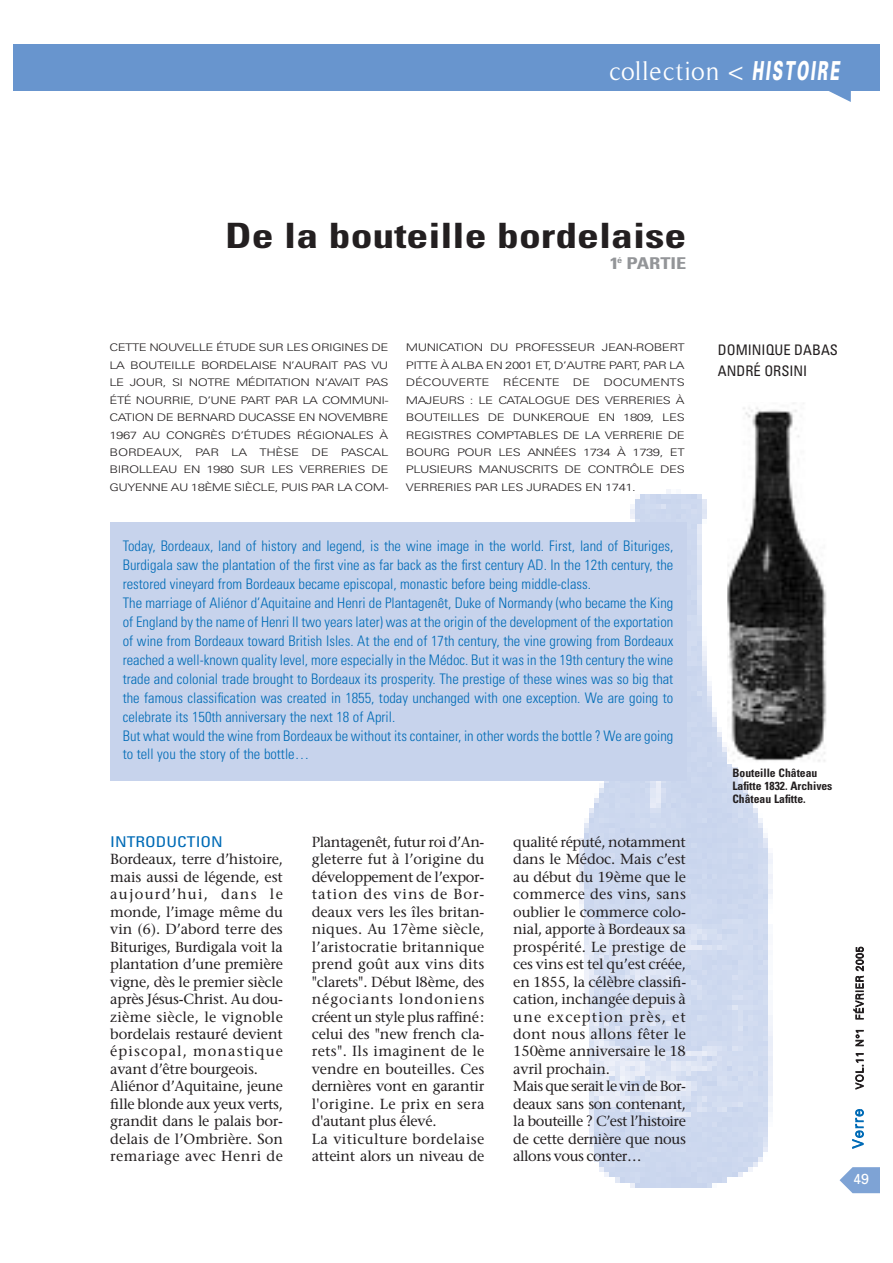
<style>
.page{position:relative;width:893px;height:1263px;background:#fff}
.page>*{position:absolute;margin:0;border:0;box-sizing:border-box;transform-origin:0 0}
.t1{font:700 condensed 34.95px "Univers";color:#231f20;scale:1.25 1}
.t2{font:26.25px "Timeless";letter-spacing:.025em;color:#fff}
.t3{font:700 condensed 16.35px "Univers";color:#939598;scale:1.25 1}
.t4{font:condensed 14.85px "Univers";color:#006bb6;scale:1.18 1}
.t5{font:14.55px/17.4px "Stone Serif";letter-spacing:-.01em;color:#231f20}
.t6{font:300 condensed 14.55px/18.9px "Univers";color:#006bb6}
.t7{font:condensed 14.55px/20.4px "Univers";color:#231f20}
.t8{font:300 14.55px "Univers";letter-spacing:.085em;color:#006bb6}
.t9{font:14.55px "Univers";color:#fff}
.t10{font:700 condensed 11.7px/13px "Univers";color:#231f20}
.t11{font:300 10.5px/17.4px "Univers";letter-spacing:-.04em;color:#231f20;text-align:justify;scale:1.25 1}
.t12{font:300 10.5px "Univers";letter-spacing:-.015em;color:#231f20;scale:1.25 1}
.t13{font:300 10.2px "Univers";letter-spacing:.06em;color:#231f20}
.s1{font-family:"Univers";font-weight:900}
</style>
<div class="page">
<img style="left:512px;top:489px;width:261px;height:699px">
<div style="left:13px;top:44px;width:866px;height:47px;background:#6895ce"></div>
<div style="left:718px;top:342px;width:123px;height:349px;background:#fff"></div>
<div style="left:110px;top:523px;width:576px;height:258px;background:#c7d3ec"></div>
<svg style="left:839px;top:1167px;width:40px;height:26px"></svg>
<svg style="left:829px;top:91px;width:21px;height:11px"></svg>
<img style="left:727px;top:403px;width:100px;height:360px">
<h2 class="t2" style="left:609px;top:60px;width:234px">collection &lt; <span class="s1">HISTOIRE</span></h2>
<h1 class="t1" style="left:225px;top:223px;width:370px">De la bouteille bordelaise</h1>
<p class="t3" style="left:610px;top:257px;width:63px">1<sup>é</sup> PARTIE</p>
<p class="t11" style="left:109px;top:340px;width:224px">CETTE NOUVELLE ÉTUDE SUR LES ORIGINES DE LA BOUTEILLE BORDELAISE N’AURAIT PAS VU LE JOUR, SI NOTRE MÉDITATION N’AVAIT PAS ÉTÉ NOURRIE, D’UNE PART PAR LA COMMUNI-CATION DE BERNARD DUCASSE EN NOVEMBRE 1967 AU CONGRÈS D’ÉTUDES RÉGIONALES À BORDEAUX, PAR LA THÈSE DE PASCAL BIROLLEAU EN 1980 SUR LES VERRERIES DE GUYENNE AU 18ÈME SIÈCLE, PUIS PAR LA COM-</p>
<p class="t11" style="left:406px;top:340px;width:224px">MUNICATION DU PROFESSEUR JEAN-ROBERT PITTE À ALBA EN 2001 ET, D’AUTRE PART, PAR LA DÉCOUVERTE</p>
<p class="t12" style="left:503px;top:379px;width:47px">RÉCENTE</p>
<p class="t11" style="left:573px;top:375px;width:15px">DE</p>
<p class="t11" style="left:406px;top:375px;width:224px;text-indent:197px">DOCUMENTS MAJEURS : LE CATALOGUE DES VERRERIES À BOUTEILLES DE DUNKERQUE EN 1809, LES REGISTRES COMPTABLES DE LA VERRERIE DE BOURG POUR LES ANNÉES 1734 À 1739, ET PLUSIEURS MANUSCRITS DE CONTRÔLE DES VERRERIES PAR LES JURADES EN 1741.</p>
<p class="t6" style="left:123px;top:538px;width:552px">Today, Bordeaux, land of history and legend, is the wine image in the world. First, land of Bituriges, Burdigala saw the plantation of the first vine as far back as the first century AD. In the 12th century, the restored vineyard from Bordeaux became episcopal, monastic before being middle-class.<br>The marriage of Aliénor d’Aquitaine and Henri de Plantagenêt, Duke of Normandy (who became the King of England by the name of Henri II two years later) was at the origin of the development of the exportation of wine from Bordeaux toward British Isles. At the end of 17th century, the vine growing from Bordeaux reached a well-known quality level, more especially in the Médoc. But it was in the 19th century the wine trade and colonial trade brought to Bordeaux its prosperity. The prestige of these wines was so big that the famous classification was created in 1855, today unchanged with one exception. We are going to celebrate its 150th anniversary the next 18 of April.<br>But what would the wine from Bordeaux be without its container, in other words the bottle ? We are going to tell you the story of the bottle…</p>
<p class="t4" style="left:110px;top:836px;width:97px">INTRODUCTION</p>
<p class="t5" style="left:110px;top:852px;width:174px">Bordeaux, terre d’histoire, mais aussi de légende, est aujourd’hui, dans le monde, l’image même du vin (6). D’abord terre des<br>Bituriges, Burdigala voit la plantation d’une première vigne, dès le premier siècle après Jésus-Christ. Au dou&shy;zième siècle, le vignoble bordelais restauré devient épiscopal, monastique avant d’être bourgeois.<br>Aliénor d’Aquitaine, jeune fille blonde aux yeux verts, grandit dans le palais bor&shy;delais de l’Ombrière. Son remariage avec Henri de</p>
<p class="t5" style="left:312px;top:835px;width:174px">Plantagenêt, futur roi d’An&shy;gleterre fut à l’origine du développement de l’expor&shy;tation des vins de Bor&shy;deaux vers les îles britan&shy;niques. Au 17ème siècle, l’aristocratie britannique prend goût aux vins dits "clarets". Début l8ème, des négociants londoniens créent un style plus raffiné: celui des "new french cla&shy;rets". Ils imaginent de le vendre en bouteilles. Ces dernières vont en garantir l'origine. Le prix en sera d'autant plus élevé.<br>La viticulture bordelaise atteint alors un niveau de</p>
<p class="t5" style="left:513px;top:835px;width:174px">qualité réputé, notamment dans le Médoc. Mais c’est au début du 19ème que le commerce des vins, sans oublier le commerce colo&shy;nial, apporte à Bordeaux sa prospérité. Le prestige de ces vins est tel qu’est créée, en 1855, la célèbre classifi&shy;cation, inchangée depuis à une exception près, et dont nous allons fêter le<br>150ème anniversaire le 18 avril prochain.<br>Mais que serait le vin de Bor&shy;deaux sans son contenant, la bouteille ? C’est l’histoire de cette dernière que nous allons vous conter…</p>
<p class="t7" style="left:718px;top:341px;width:121px">DOMINIQUE DABAS<br>ANDRÉ ORSINI</p>
<p class="t10" style="left:732px;top:767px;width:102px">Bouteille Château<br>Lafitte 1832. Archives<br>Château Lafitte.</p>
<p class="t13" style="left:855px;top:1089px;width:144px;rotate:-90deg">VOL.11 N°1 FÉVRIER 2005</p>
<p class="t8" style="left:852px;top:1148px;width:41px;rotate:-90deg">Verre</p>
<p class="t9" style="left:853px;top:1173px;width:18px">49</p>
</div>
